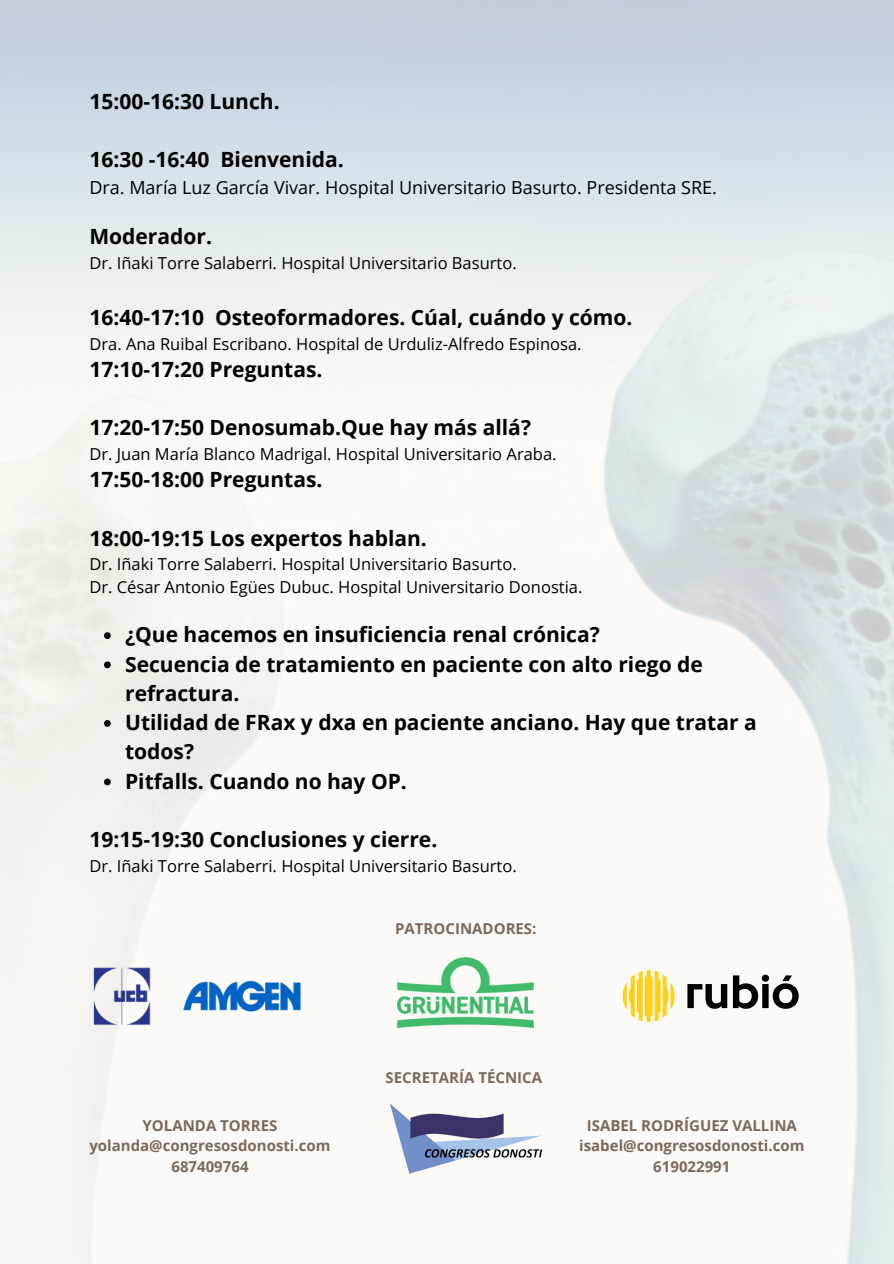
<style>
.page{position:relative;width:894px;height:1264px;background:#fff}
.page>*{position:absolute;margin:0;border:0;box-sizing:border-box;transform-origin:0 0}
.t1{font:700 21px/29.2px "Open Sans";color:#000}
.t2{font:18px "Open Sans";color:#000}
.t3{font:16.5px/22.5px "Open Sans";color:#000}
.t4{font:700 15px/20.2px "Open Sans";color:#7b695d;text-align:center}
</style>
<div class="page">
<img style="left:0;top:0;width:893px;height:1262px">
<svg style="left:104px;top:632px;width:7px;height:7px"></svg>
<svg style="left:104px;top:661px;width:7px;height:7px"></svg>
<svg style="left:104px;top:720px;width:7px;height:6px"></svg>
<svg style="left:104px;top:778px;width:7px;height:7px"></svg>
<img style="left:388px;top:1101px;width:155px;height:73px">
<svg style="left:687px;top:974px;width:111px;height:34px"></svg>
<svg style="left:622px;top:970px;width:52px;height:51px"></svg>
<img style="left:397px;top:957px;width:137px;height:70px">
<img style="left:89px;top:962px;width:225px;height:68px">
<p class="t1" style="left:89px;top:86px;width:192px">15:00-16:30 Lunch.</p>
<p class="t1" style="left:89px;top:144px;width:256px">16:30 -16:40 Bienvenida.</p>
<p class="t2" style="left:89px;top:175px;width:629px">Dra. María Luz García Vivar. Hospital Universitario Basurto. Presidenta SRE.</p>
<p class="t1" style="left:89px;top:221px;width:124px">Moderador.</p>
<p class="t3" style="left:89px;top:251px;width:429px">Dr. Iñaki Torre Salaberri. Hospital Universitario Basurto.</p>
<p class="t1" style="left:89px;top:302px;width:544px">16:40-17:10 Osteoformadores. Cúal, cuándo y cómo.</p>
<p class="t3" style="left:89px;top:332px;width:493px">Dra. Ana Ruibal Escribano. Hospital de Urduliz-Alfredo Espinosa.</p>
<p class="t1" style="left:89px;top:354px;width:234px">17:10-17:20 Preguntas.</p>
<p class="t1" style="left:89px;top:412px;width:443px">17:20-17:50 Denosumab.Que hay más allá?</p>
<p class="t3" style="left:89px;top:442px;width:468px">Dr. Juan María Blanco Madrigal. Hospital Universitario Araba.</p>
<p class="t1" style="left:89px;top:464px;width:234px">17:50-18:00 Preguntas.</p>
<p class="t1" style="left:89px;top:522px;width:339px">18:00-19:15 Los expertos hablan.</p>
<p class="t3" style="left:89px;top:552px;width:494px">Dr. Iñaki Torre Salaberri. Hospital Universitario Basurto.<br>Dr. César Antonio Egües Dubuc. Hospital Universitario Donostia.</p>
<p class="t1" style="left:125px;top:619px;width:633px">¿Que hacemos en insuficiencia renal crónica?<br>Secuencia de tratamiento en paciente con alto riego de refractura.<br>Utilidad de FRax y dxa en paciente anciano. Hay que tratar a todos?<br>Pitfalls. Cuando no hay OP.</p>
<p class="t1" style="left:89px;top:824px;width:349px">19:15-19:30 Conclusiones y cierre.</p>
<p class="t3" style="left:89px;top:854px;width:429px">Dr. Iñaki Torre Salaberri. Hospital Universitario Basurto.</p>
<p class="t4" style="left:395px;top:917px;width:143px">PATROCINADORES:</p>
<p class="t4" style="left:385px;top:1066px;width:158px">SECRETARÍA TÉCNICA</p>
<p class="t4" style="left:89px;top:1115px;width:242px">YOLANDA TORRES yolanda@congresosdonosti.com<br>687409764</p>
<p class="t4" style="left:579px;top:1115px;width:227px">ISABEL RODRÍGUEZ VALLINA isabel@congresosdonosti.com<br>619022991</p>
</div>
